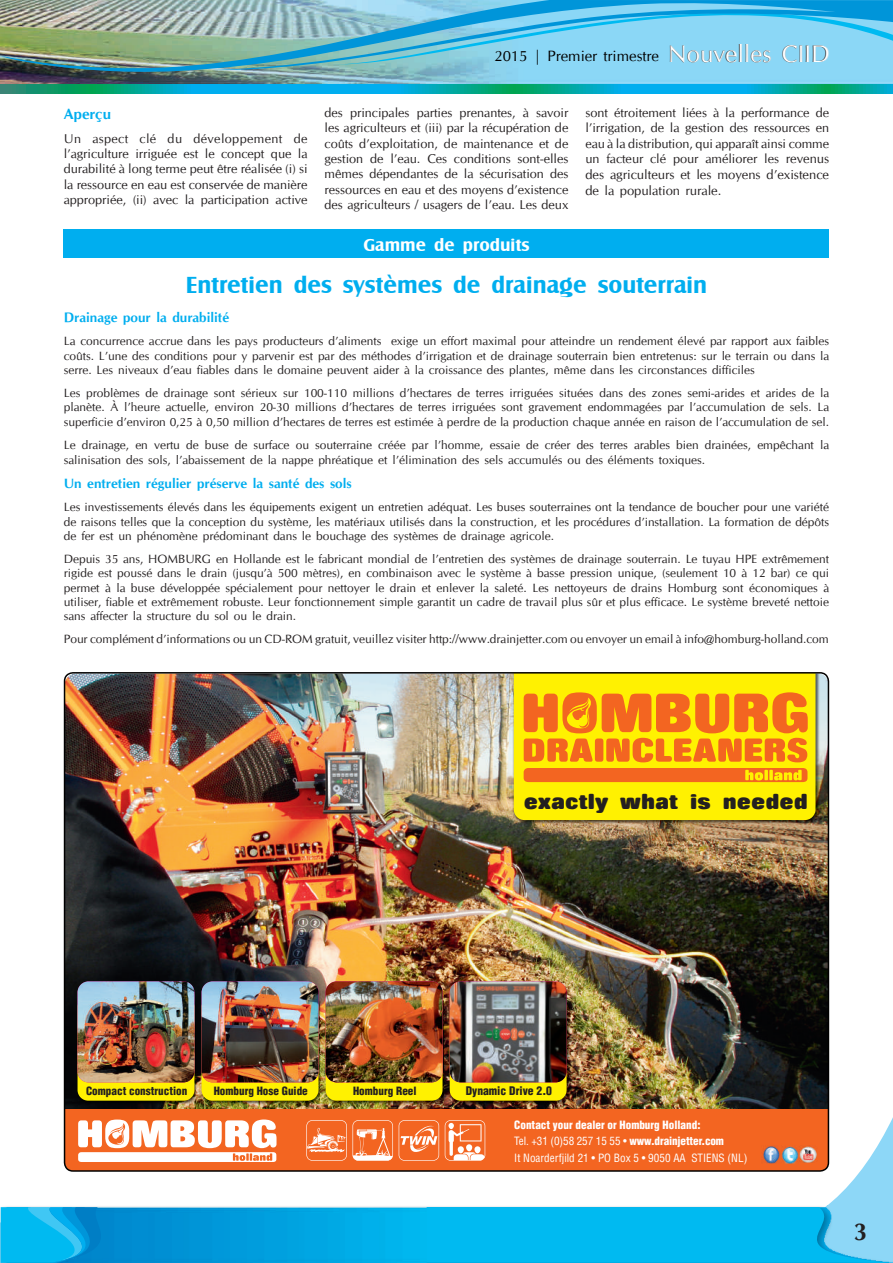
<style>
.page{position:relative;width:893px;height:1263px;background:#fff}
.page>*{position:absolute;margin:0;border:0;box-sizing:border-box;transform-origin:0 0}
.t1{font:700 24px "Castle T";color:#00aeef}
.t2{font:700 24px "CG Omega";color:#231f20}
.t3{font:800 19.2px "Rolling No One";color:#231f20}
.t4{font:700 18px "Castle T";color:#fff}
.t5{font:15px "CG Omega";color:#000}
.t6{font:700 15px "CG Omega";color:#00aeef}
.t7{font:700 13.5px "CG Omega";color:#00aeef}
.t8{font:13.05px/15.6px "CG Omega";color:#231f20}
.t9{font:12.75px/15.3px "CG Omega";color:#231f20;text-align:justify}
.t10{font:12px/14.4px "CG Omega";color:#231f20;text-align:justify}
.t11{font:900 condensed 11.55px "Helvetica";color:#231f20}
.t12{font:condensed 11.1px/16.5px "Helvetica";color:#fff}
.t13{font:900 condensed 11.1px "Helvetica";color:#231f20}
.s1{font-size:24px;color:#231f20}
.s2{font-size:13.05px}
.s3{font-weight:900}
</style>
<div class="page">
<img style="left:0;top:74px;width:893px;height:11px">
<img style="left:3px;top:0;width:890px;height:74px">
<svg style="left:320px;top:0;width:573px;height:65px;background:#6cc6e8"></svg>
<svg style="left:0;top:0;width:3px;height:74px"></svg>
<svg style="left:0;top:1207px;width:1px;height:56px"></svg>
<svg style="left:1px;top:85px;width:892px;height:9px;background:#02a8b5"></svg>
<svg style="left:63px;top:1116px;width:830px;height:90px"></svg>
<svg style="left:1px;top:1207px;width:890px;height:56px;background:#10bcf0"></svg>
<img style="left:137px;top:1207px;width:290px;height:56px">
<svg style="left:16px;top:1207px;width:121px;height:56px;background:#07a0de"></svg>
<img style="left:65px;top:673px;width:763px;height:436px">
<img style="left:509px;top:675px;width:315px;height:153px">
<img style="left:73px;top:991px;width:502px;height:118px">
<div style="left:78px;top:996px;width:116px;height:105px;background:#fff101;border-radius:11px"></div>
<div style="left:202px;top:996px;width:116px;height:105px;background:#fff101;border-radius:11px"></div>
<div style="left:326px;top:996px;width:117px;height:105px;background:#fff101;border-radius:11px"></div>
<div style="left:450px;top:996px;width:117px;height:105px;background:#fff101;border-radius:11px"></div>
<div style="left:65px;top:1109px;width:763px;height:24px;background:#f36521"></div>
<img style="left:78px;top:981px;width:116px;height:101px">
<img style="left:202px;top:981px;width:116px;height:101px">
<img style="left:326px;top:981px;width:117px;height:101px">
<img style="left:450px;top:981px;width:117px;height:101px">
<svg style="left:65px;top:1119px;width:763px;height:52px"></svg>
<svg style="left:514px;top:675px;width:301px;height:145px;background:#fabb0d"></svg>
<img style="left:761px;top:1145px;width:57px;height:19px">
<div style="left:64px;top:230px;width:765px;height:28px;background:#00aeef"></div>
<p class="t6" style="left:64px;top:104px;width:49px">Aperçu</p>
<p class="t9" style="left:64px;top:131px;width:245px">Un aspect clé du développement de l’agriculture irriguée est le concept que la durabilité à long terme peut être réalisée (i) si la ressource en eau est conservée de manière appropriée, (ii) avec la participation active</p>
<p class="t5" style="left:494px;top:47px;width:336px">2015 | Premier trimestre <span class="s1">Nouvelles CIID</span></p>
<p class="t9" style="left:325px;top:105px;width:245px">des principales parties prenantes, à savoir les agriculteurs et (iii) par la récupération de coûts d’exploitation, de maintenance et de gestion de l’eau. Ces conditions sont-elles mêmes dépendantes de la sécurisation des ressources en eau et des moyens d’existence des agriculteurs / usagers de l’eau. Les deux</p>
<p class="t9" style="left:585px;top:105px;width:245px">sont étroitement liées à la performance de l’irrigation, de la gestion des ressources en eau à la distribution, qui apparaît ainsi comme un facteur clé pour améliorer les <span class="s2">revenus</span></p>
<p class="t8" style="left:585px;top:167px;width:245px">des agriculteurs et les moyens d’existence de la population rurale.</p>
<h3 class="t4" style="left:363px;top:235px;width:168px">Gamme de produits</h3>
<h1 class="t1" style="left:186px;top:272px;width:523px">Entretien des systèmes de drainage souterrain</h1>
<p class="t7" style="left:64px;top:309px;width:167px">Drainage pour la durabilité</p>
<p class="t10" style="left:64px;top:334px;width:767px">La concurrence accrue dans les pays producteurs d’aliments exige un effort maximal pour atteindre un rendement élevé par rapport aux faibles coûts. L’une des conditions pour y parvenir est par des méthodes d’irrigation et de drainage souterrain bien entretenus: sur le terrain ou dans la serre. Les niveaux d’eau fiables dans le domaine peuvent aider à la croissance des plantes, même dans les circonstances difficiles</p>
<p class="t10" style="left:64px;top:386px;width:767px">Les problèmes de drainage sont sérieux sur 100-110 millions d’hectares de terres irriguées situées dans des zones semi-arides et arides de la planète. À l’heure actuelle, environ 20-30 millions d’hectares de terres irriguées sont gravement endommagées par l’accumulation de sels. La superficie d’environ 0,25 à 0,50 million d’hectares de terres est estimée à perdre de la production chaque année en raison de l’accumulation de sel.</p>
<p class="t10" style="left:64px;top:437px;width:767px;line-height:15px">Le drainage, en vertu de buse de surface ou souterraine créée par l’homme, essaie de créer des terres arables bien drainées, empêchant la salinisation des sols, l’abaissement de la nappe phréatique et l’élimination des sels accumulés ou des éléments toxiques.</p>
<p class="t7" style="left:64px;top:475px;width:289px">Un entretien régulier préserve la santé des sols</p>
<p class="t10" style="left:64px;top:500px;width:767px">Les investissements élevés dans les équipements exigent un entretien adéquat. Les buses souterraines ont la tendance de boucher pour une variété de raisons telles que la conception du système, les matériaux utilisés dans la construction, et les procédures d’installation. La formation de dépôts de fer est un phénomène prédominant dans le bouchage des systèmes de drainage agricole.</p>
<p class="t10" style="left:64px;top:552px;width:767px">Depuis 35 ans, HOMBURG en Hollande est le fabricant mondial de l’entretien des systèmes de drainage souterrain. Le tuyau HPE extrêmement rigide est poussé dans le drain (jusqu’à 500 mètres), en combinaison avec le système à basse pression unique, (seulement 10 à 12 bar) ce qui permet à la buse développée spécialement pour nettoyer le drain et enlever la saleté. Les nettoyeurs de drains Homburg sont économiques à utiliser, fiable et extrêmement robuste. Leur fonctionnement simple garantit un cadre de travail plus sûr et plus efficace. Le système breveté nettoie sans affecter la structure du sol ou le drain.</p>
<p class="t10" style="left:64px;top:632px;width:766px">Pour complément d’informations ou un CD-ROM gratuit, veuillez visiter http://www.drainjetter.com ou envoyer un email à info@homburg-holland.com</p>
<h2 class="t3" style="left:524px;top:787px;width:285px">exactly what is needed</h2>
<p class="t13" style="left:86px;top:1084px;width:103px">Compact construction</p>
<p class="t13" style="left:214px;top:1084px;width:96px">Homburg Hose Guide</p>
<p class="t13" style="left:353px;top:1084px;width:65px">Homburg Reel</p>
<p class="t11" style="left:466px;top:1084px;width:88px">Dynamic Drive 2.0</p>
<p class="t12" style="left:514px;top:1116px;width:235px"><span class="s3">Contact your dealer or Homburg Holland:<br></span>Tel. +31 (0)58 257 15 55 • <span class="s3">www.drainjetter.com<br></span>It Noarderfjild 21 • PO Box 5 • 9050 AA STIENS (NL)</p>
<h1 class="t2" style="left:854px;top:1216px;width:15px">3</h1>
</div>
